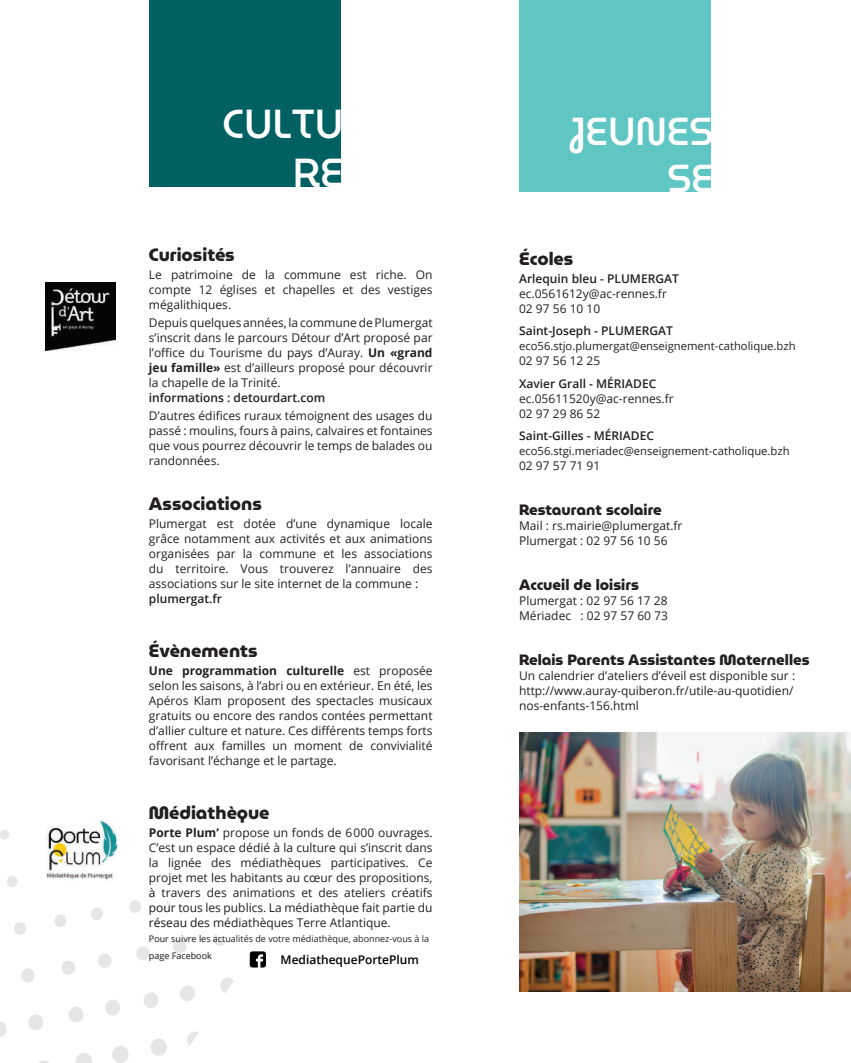
<style>
.page{position:relative;width:851px;height:1063px;background:#fff}
.page>*{position:absolute;margin:0;border:0;box-sizing:border-box;transform-origin:0 0}
.t1{font:500 40.5px/48.6px "Museo Moderno";color:#fff;text-align:right}
.t2{font:500 39px/46.8px "Museo Moderno";color:#fff;text-align:right}
.t3{font:800 18px "Museo Moderno";color:#231f20}
.t4{font:800 15px "Museo Moderno";color:#231f20}
.t5{font:12px/15px "Open Sans";color:#231f20;text-align:justify}
.t6{font:600 12px "Open Sans";color:#231f20}
.t7{font:600 12px "Open Sans";color:#000}
.t8{font:11.25px "Open Sans";color:#231f20}
.t9{font:9px/16.5px "Open Sans";color:#231f20}
.s1{font-weight:700}
</style>
<div class="page">
<div style="left:519px;top:0;width:191px;height:191px;background:#60c6c3"></div>
<div style="left:149px;top:0;width:191px;height:187px;background:#006062"></div>
<svg style="left:250px;top:951px;width:16px;height:17px"></svg>
<img style="left:519px;top:733px;width:331px;height:258px">
<svg style="left:220px;top:978px;width:14px;height:15px"></svg>
<svg style="left:213px;top:934px;width:13px;height:12px"></svg>
<svg style="left:187px;top:1032px;width:12px;height:14px"></svg>
<svg style="left:180px;top:985px;width:15px;height:16px"></svg>
<svg style="left:173px;top:939px;width:13px;height:15px"></svg>
<svg style="left:166px;top:901px;width:7px;height:5px"></svg>
<svg style="left:151px;top:1038px;width:16px;height:18px"></svg>
<svg style="left:143px;top:992px;width:15px;height:16px"></svg>
<svg style="left:136px;top:946px;width:14px;height:15px"></svg>
<svg style="left:129px;top:900px;width:12px;height:13px"></svg>
<svg style="left:112px;top:1046px;width:17px;height:17px"></svg>
<svg style="left:105px;top:1000px;width:15px;height:16px"></svg>
<svg style="left:98px;top:954px;width:14px;height:14px"></svg>
<svg style="left:91px;top:907px;width:12px;height:13px"></svg>
<svg style="left:76px;top:1053px;width:16px;height:10px"></svg>
<svg style="left:69px;top:1007px;width:15px;height:16px"></svg>
<svg style="left:61px;top:961px;width:14px;height:14px"></svg>
<svg style="left:54px;top:914px;width:12px;height:13px"></svg>
<svg style="left:38px;top:1060px;width:11px;height:3px"></svg>
<svg style="left:28px;top:1014px;width:15px;height:16px"></svg>
<svg style="left:21px;top:968px;width:14px;height:15px"></svg>
<svg style="left:14px;top:922px;width:12px;height:13px"></svg>
<svg style="left:7px;top:876px;width:11px;height:11px"></svg>
<svg style="left:0;top:830px;width:9px;height:10px"></svg>
<svg style="left:0;top:1021px;width:7px;height:16px"></svg>
<img style="left:46px;top:820px;width:71px;height:60px">
<img style="left:45px;top:283px;width:70px;height:68px">
<h1 class="t1" style="left:223px;top:100px;width:122px">CULTU<br>RE</h1>
<h3 class="t3" style="left:149px;top:241px;width:87px">Curiosités</h3>
<p class="t5" style="left:149px;top:267px;width:285px">Le patrimoine de la commune est riche. On compte 12 églises et chapelles et des vestiges mégalithiques.</p>
<p class="t5" style="left:149px;top:315px;width:285px">Depuis quelques années, la commune de Plumergat s’inscrit dans le parcours Détour d’Art proposé par l’office du Tourisme du pays d’Auray. <span class="s1">Un «grand jeu famille»</span> est d’ailleurs proposé pour découvrir la chapelle de la Trinité.</p>
<p class="t6" style="left:149px;top:390px;width:178px">informations : detourdart.com</p>
<p class="t5" style="left:149px;top:408px;width:285px">D’autres édifices ruraux témoignent des usages du passé : moulins, fours à pains, calvaires et fontaines que vous pourrez découvrir le temps de balades ou randonnées.</p>
<h3 class="t3" style="left:149px;top:490px;width:114px">Associations</h3>
<p class="t5" style="left:149px;top:516px;width:285px">Plumergat est dotée d’une dynamique locale grâce notamment aux activités et aux animations organisées par la commune et les associations du territoire. Vous trouverez l’annuaire des associations sur le site internet de la commune :</p>
<p class="t6" style="left:149px;top:591px;width:75px">plumergat.fr</p>
<h3 class="t3" style="left:149px;top:637px;width:110px">Évènements</h3>
<p class="t5" style="left:149px;top:663px;width:285px"><span class="s1">Une programmation culturelle</span> est proposée selon les saisons, à l’abri ou en extérieur. En été, les Apéros Klam proposent des spectacles musicaux gratuits ou encore des randos contées permettant d’allier culture et nature. Ces différents temps forts offrent aux familles un moment de convivialité favorisant l’échange et le partage.</p>
<h3 class="t3" style="left:149px;top:799px;width:122px">Médiathèque</h3>
<p class="t5" style="left:149px;top:825px;width:285px"><span class="s1">Porte Plum’</span> propose un fonds de 6000 ouvrages.<br>C’est un espace dédié à la culture qui s’inscrit dans la lignée des médiathèques participatives. Ce projet met les habitants au cœur des propositions, à travers des animations et des ateliers créatifs pour tous les publics. La médiathèque fait partie du réseau des médiathèques Terre Atlantique.</p>
<p class="t9" style="left:149px;top:931px;width:282px">Pour suivre les actualités de votre médiathèque, abonnez-vous à la page Facebook</p>
<p class="t7" style="left:280px;top:951px;width:140px">MediathequePortePlum</p>
<h2 class="t2" style="left:569px;top:108px;width:146px">JEUNES<br>SE</h2>
<h3 class="t3" style="left:519px;top:245px;width:56px">Écoles</h3>
<p class="t6" style="left:519px;top:270px;width:161px">Arlequin bleu - PLUMERGAT</p>
<p class="t5" style="left:519px;top:286px;width:149px">ec.0561612y@ac-rennes.fr<br>02 97 56 10 10</p>
<p class="t6" style="left:519px;top:323px;width:155px">Saint-Joseph - PLUMERGAT</p>
<p class="t8" style="left:519px;top:339px;width:278px">eco56.stjo.plumergat@enseignement-catholique.bzh</p>
<p class="t5" style="left:519px;top:353px;width:83px">02 97 56 12 25</p>
<p class="t6" style="left:519px;top:375px;width:139px">Xavier Grall - MÉRIADEC</p>
<p class="t5" style="left:519px;top:391px;width:156px">ec.05611520y@ac-rennes.fr<br>02 97 29 86 52</p>
<p class="t6" style="left:519px;top:428px;width:136px">Saint-Gilles - MÉRIADEC</p>
<p class="t8" style="left:519px;top:444px;width:272px">eco56.stgi.meriadec@enseignement-catholique.bzh</p>
<p class="t5" style="left:519px;top:458px;width:83px">02 97 57 71 91</p>
<p class="t4" style="left:519px;top:499px;width:144px">Restaurant scolaire</p>
<p class="t5" style="left:519px;top:518px;width:165px">Mail : rs.mairie@plumergat.fr<br>Plumergat : 02 97 56 10 56</p>
<p class="t4" style="left:519px;top:574px;width:121px">Accueil de loisirs</p>
<p class="t5" style="left:519px;top:593px;width:150px">Plumergat : 02 97 56 17 28<br>Mériadec : 02 97 57 60 73</p>
<p class="t4" style="left:519px;top:649px;width:292px">Relais Parents Assistantes Maternelles</p>
<p class="t5" style="left:519px;top:668px;width:277px;text-align:left">Un calendrier d’ateliers d’éveil est disponible sur : http://www.auray-quiberon.fr/utile-au-quotidien/ nos-enfants-156.html</p>
</div>
